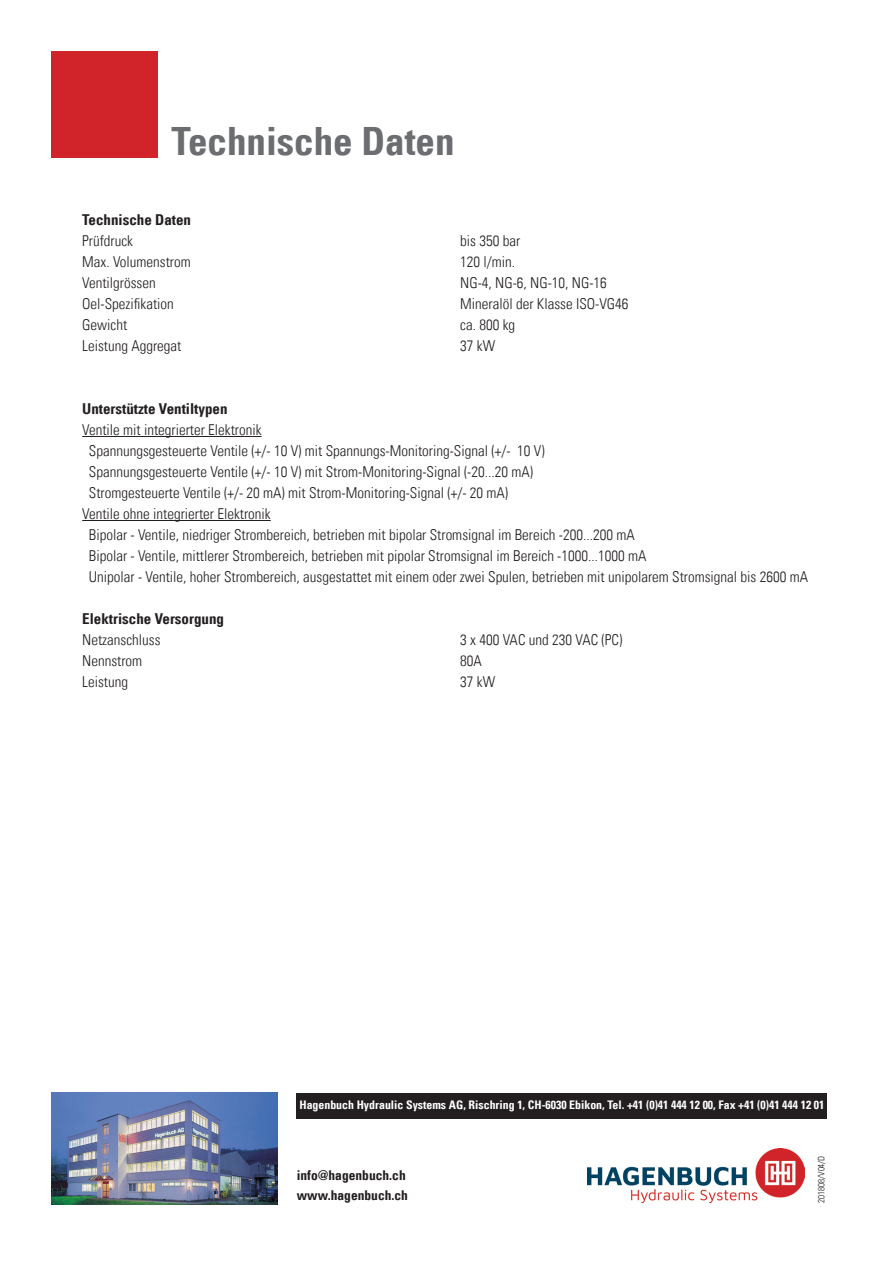
<style>
.page{position:relative;width:893px;height:1263px;background:#fff}
.page>*{position:absolute;margin:0;border:0;box-sizing:border-box;transform-origin:0 0}
.t1{font:39px "Univers Com 67 Bold Cond";color:#6c6d70}
.t2{font:15px "Univers Com 47 Light Cond";color:#231f20}
.t3{font:15px "Univers Com 67 Bold Cond";color:#231f20}
.t4{font:13.5px/19.8px "Univers Com 67 Bold Cond";color:#231f20}
.t5{font:11.85px "Univers Com 67 Bold Cond";color:#fff}
.t6{font:9px "Univers Com 47 Light Cond";color:#231f20}
</style>
<div class="page">
<div style="left:51px;top:51px;width:106px;height:106px;background:#d1232a"></div>
<hr style="left:82px;top:436px;width:180px;height:1px;background:#231f20">
<hr style="left:82px;top:520px;width:189px;height:1px;background:#231f20">
<img style="left:51px;top:1093px;width:226px;height:111px">
<div style="left:297px;top:1093px;width:530px;height:25px;background:#231f20"></div>
<img style="left:588px;top:1148px;width:217px;height:55px">
<h1 class="t1" style="left:171px;top:117px;width:285px">Technische Daten</h1>
<p class="t3" style="left:82px;top:211px;width:110px">Technische Daten</p>
<p class="t2" style="left:82px;top:232px;width:52px">Prüfdruck</p>
<p class="t2" style="left:460px;top:232px;width:61px">bis 350 bar</p>
<p class="t2" style="left:82px;top:253px;width:110px">Max. Volumenstrom</p>
<p class="t2" style="left:460px;top:253px;width:56px">120 l/min.</p>
<p class="t2" style="left:82px;top:274px;width:75px">Ventilgrössen</p>
<p class="t2" style="left:460px;top:274px;width:148px">NG-4, NG-6, NG-10, NG-16</p>
<p class="t2" style="left:82px;top:295px;width:93px">Oel-Spezifikation</p>
<p class="t2" style="left:460px;top:295px;width:170px">Mineralöl der Klasse ISO-VG46</p>
<p class="t2" style="left:82px;top:316px;width:46px">Gewicht</p>
<p class="t2" style="left:460px;top:316px;width:56px">ca. 800 kg</p>
<p class="t2" style="left:82px;top:337px;width:101px">Leistung Aggregat</p>
<p class="t2" style="left:460px;top:337px;width:36px">37 kW</p>
<p class="t3" style="left:82px;top:400px;width:147px">Unterstützte Ventiltypen</p>
<p class="t2" style="left:82px;top:421px;width:181px">Ventile mit integrierter Elektronik</p>
<p class="t2" style="left:89px;top:442px;width:457px">Spannungsgesteuerte Ventile (+/- 10 V) mit Spannungs-Monitoring-Signal (+/- 10 V)</p>
<p class="t2" style="left:89px;top:463px;width:446px">Spannungsgesteuerte Ventile (+/- 10 V) mit Strom-Monitoring-Signal (-20...20 mA)</p>
<p class="t2" style="left:89px;top:484px;width:421px">Stromgesteuerte Ventile (+/- 20 mA) mit Strom-Monitoring-Signal (+/- 20 mA)</p>
<p class="t2" style="left:82px;top:505px;width:190px">Ventile ohne integrierter Elektronik</p>
<p class="t2" style="left:89px;top:526px;width:547px">Bipolar - Ventile, niedriger Strombereich, betrieben mit bipolar Stromsignal im Bereich -200...200 mA</p>
<p class="t2" style="left:89px;top:547px;width:559px">Bipolar - Ventile, mittlerer Strombereich, betrieben mit pipolar Stromsignal im Bereich -1000...1000 mA</p>
<p class="t2" style="left:89px;top:568px;width:721px">Unipolar - Ventile, hoher Strombereich, ausgestattet mit einem oder zwei Spulen, betrieben mit unipolarem Stromsignal bis 2600 mA</p>
<p class="t3" style="left:82px;top:610px;width:143px">Elektrische Versorgung</p>
<p class="t2" style="left:82px;top:631px;width:80px">Netzanschluss</p>
<p class="t2" style="left:460px;top:631px;width:164px">3 x 400 VAC und 230 VAC (PC)</p>
<p class="t2" style="left:82px;top:652px;width:61px">Nennstrom</p>
<p class="t2" style="left:460px;top:652px;width:23px">80A</p>
<p class="t2" style="left:82px;top:673px;width:47px">Leistung</p>
<p class="t2" style="left:460px;top:673px;width:36px">37 kW</p>
<p class="t5" style="left:299px;top:1098px;width:526px">Hagenbuch Hydraulic Systems AG, Rischring 1, CH-6030 Ebikon, Tel. +41 (0)41 444 12 00, Fax +41 (0)41 444 12 01</p>
<p class="t4" style="left:297px;top:1166px;width:113px">info@hagenbuch.ch www.hagenbuch.ch</p>
<p class="t6" style="left:816px;top:1203px;width:49px;rotate:-90deg">201808/V04/D</p>
</div>
